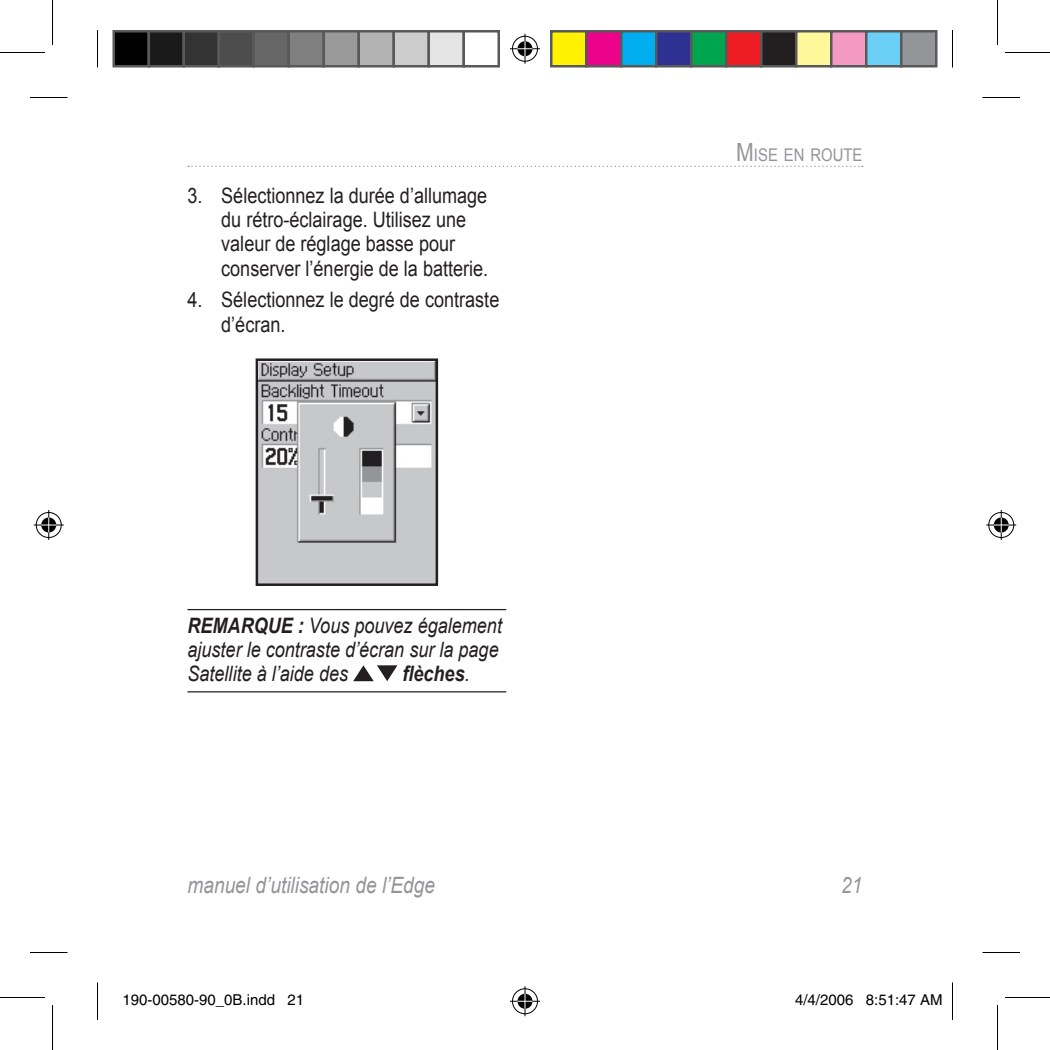
<style>
.page{position:relative;width:1050px;height:1050px;background:#fff}
.page>*{position:absolute;margin:0;border:0;box-sizing:border-box;transform-origin:0 0}
.t1{font:italic 22.5px "Arial";color:#939598;scale:.85 1}
.t2{font:21.25px/24.2px "Arial";color:#231f20;scale:.85 1}
.t3{font:italic 21.25px/24.2px "Arial";color:#231f20;scale:.85 1}
.t4{font:italic 700 21.25px "Arial";color:#231f20;scale:.85 1}
.t5{font:17.5px "Arial";color:#939598;scale:.85 1}
.t6{font:15px "Helvetica";color:#000}
.s1{font-weight:700}
.s2{font-weight:400}
.s3{font-size:25px}
</style>
<div class="page">
<svg style="left:188px;top:166px;width:675px;height:1px"></svg>
<hr style="left:188px;top:609px;width:318px;height:1px;background:#231f20">
<hr style="left:188px;top:691px;width:318px;height:1px;background:#231f20">
<img style="left:259px;top:361px;width:176px;height:222px">
<div style="left:256px;top:358px;width:182px;height:228px;border:2px solid #231f20"></div>
<svg style="left:353px;top:665px;width:44px;height:16px"></svg>
<hr style="left:30px;top:97px;width:38px;height:1px;background:#000">
<hr style="left:982px;top:97px;width:38px;height:1px;background:#000">
<hr style="left:30px;top:952px;width:38px;height:1px;background:#000">
<hr style="left:982px;top:952px;width:38px;height:1px;background:#000">
<hr style="left:97px;top:30px;width:1px;height:38px;background:#000">
<hr style="left:97px;top:982px;width:1px;height:38px;background:#000">
<hr style="left:952px;top:30px;width:1px;height:38px;background:#000">
<hr style="left:952px;top:982px;width:1px;height:38px;background:#000">
<hr style="left:0;top:52px;width:45px;height:1px;background:#000">
<hr style="left:1005px;top:52px;width:45px;height:1px;background:#000">
<hr style="left:0;top:997px;width:45px;height:1px;background:#000">
<hr style="left:1005px;top:997px;width:45px;height:1px;background:#000">
<hr style="left:52px;top:0;width:1px;height:45px;background:#000">
<hr style="left:52px;top:1005px;width:1px;height:45px;background:#000">
<hr style="left:997px;top:0;width:1px;height:45px;background:#000">
<hr style="left:997px;top:1005px;width:1px;height:45px;background:#000">
<div style="left:511px;top:35px;width:28px;height:28px;border:3px solid #fff;border-radius:50%"></div>
<hr style="left:510px;top:47px;width:30px;height:3px;background:#fff">
<svg style="left:523px;top:34px;width:4px;height:30px"></svg>
<div style="left:516px;top:40px;width:18px;height:18px;border:3px solid #fff;border-radius:50%"></div>
<div style="left:512px;top:36px;width:26px;height:26px;border:1px solid #000;border-radius:50%"></div>
<hr style="left:510px;top:48px;width:30px;height:1px;background:#000">
<hr style="left:525px;top:34px;width:1px;height:30px;background:#000">
<svg style="left:518px;top:41px;width:14px;height:15px"></svg>
<div style="left:511px;top:987px;width:28px;height:28px;border:3px solid #fff;border-radius:50%"></div>
<hr style="left:510px;top:1000px;width:30px;height:3px;background:#fff">
<svg style="left:523px;top:986px;width:4px;height:30px"></svg>
<div style="left:516px;top:992px;width:18px;height:18px;border:3px solid #fff;border-radius:50%"></div>
<div style="left:512px;top:988px;width:26px;height:26px;border:1px solid #000;border-radius:50%"></div>
<hr style="left:510px;top:1001px;width:30px;height:1px;background:#000">
<hr style="left:525px;top:986px;width:1px;height:30px;background:#000">
<svg style="left:518px;top:994px;width:14px;height:15px"></svg>
<div style="left:35px;top:511px;width:28px;height:28px;border:3px solid #fff;border-radius:50%"></div>
<svg style="left:34px;top:523px;width:30px;height:4px"></svg>
<hr style="left:47px;top:510px;width:3px;height:30px;background:#fff">
<div style="left:40px;top:516px;width:18px;height:18px;border:3px solid #fff;border-radius:50%"></div>
<div style="left:36px;top:512px;width:26px;height:26px;border:1px solid #000;border-radius:50%"></div>
<hr style="left:34px;top:525px;width:30px;height:1px;background:#000">
<hr style="left:48px;top:510px;width:1px;height:30px;background:#000">
<svg style="left:41px;top:518px;width:15px;height:14px"></svg>
<div style="left:987px;top:511px;width:28px;height:28px;border:3px solid #fff;border-radius:50%"></div>
<svg style="left:986px;top:523px;width:30px;height:4px"></svg>
<hr style="left:1000px;top:510px;width:3px;height:30px;background:#fff">
<div style="left:992px;top:516px;width:18px;height:18px;border:3px solid #fff;border-radius:50%"></div>
<div style="left:988px;top:512px;width:26px;height:26px;border:1px solid #000;border-radius:50%"></div>
<hr style="left:986px;top:525px;width:30px;height:1px;background:#000">
<hr style="left:1001px;top:510px;width:1px;height:30px;background:#000">
<svg style="left:994px;top:518px;width:15px;height:14px"></svg>
<div style="left:114px;top:31px;width:35px;height:35px;background:#000"></div>
<div style="left:112px;top:30px;width:38px;height:38px;border:2px solid #595959"></div>
<div style="left:149px;top:31px;width:35px;height:35px;background:#1a1a1a"></div>
<div style="left:148px;top:30px;width:37px;height:38px;border:2px solid #595959"></div>
<div style="left:184px;top:31px;width:35px;height:35px;background:#333"></div>
<div style="left:182px;top:30px;width:38px;height:38px;border:2px solid #595959"></div>
<div style="left:219px;top:31px;width:35px;height:35px;background:#4d4d4d"></div>
<div style="left:218px;top:30px;width:37px;height:38px;border:2px solid #595959"></div>
<div style="left:254px;top:31px;width:35px;height:35px;background:#666"></div>
<div style="left:252px;top:30px;width:38px;height:38px;border:2px solid #595959"></div>
<div style="left:289px;top:31px;width:35px;height:35px;background:#808080"></div>
<div style="left:288px;top:30px;width:37px;height:38px;border:2px solid #595959"></div>
<div style="left:324px;top:31px;width:35px;height:35px;background:#999"></div>
<div style="left:322px;top:30px;width:38px;height:38px;border:2px solid #595959"></div>
<div style="left:359px;top:31px;width:35px;height:35px;background:#b3b3b3"></div>
<div style="left:358px;top:30px;width:37px;height:38px;border:2px solid #595959"></div>
<div style="left:394px;top:31px;width:35px;height:35px;background:#ccc"></div>
<div style="left:392px;top:30px;width:38px;height:38px;border:2px solid #595959"></div>
<div style="left:429px;top:31px;width:35px;height:35px;background:#e5e5e5"></div>
<div style="left:428px;top:30px;width:37px;height:38px;border:2px solid #595959"></div>
<div style="left:462px;top:30px;width:38px;height:38px;border:2px solid #595959"></div>
<div style="left:551px;top:31px;width:35px;height:35px;background:#fff101"></div>
<div style="left:550px;top:30px;width:38px;height:38px;border:2px solid #595959"></div>
<div style="left:586px;top:31px;width:35px;height:35px;background:#ed028c"></div>
<div style="left:585px;top:30px;width:37px;height:38px;border:2px solid #595959"></div>
<div style="left:621px;top:31px;width:35px;height:35px;background:#00aeef"></div>
<div style="left:620px;top:30px;width:38px;height:38px;border:2px solid #595959"></div>
<div style="left:656px;top:31px;width:35px;height:35px;background:#2e3092"></div>
<div style="left:655px;top:30px;width:37px;height:38px;border:2px solid #595959"></div>
<div style="left:691px;top:31px;width:35px;height:35px;background:#00a54f"></div>
<div style="left:690px;top:30px;width:38px;height:38px;border:2px solid #595959"></div>
<div style="left:726px;top:31px;width:35px;height:35px;background:#ee1d23"></div>
<div style="left:725px;top:30px;width:37px;height:38px;border:2px solid #595959"></div>
<div style="left:761px;top:31px;width:35px;height:35px;background:#231f20"></div>
<div style="left:760px;top:30px;width:38px;height:38px;border:2px solid #595959"></div>
<div style="left:796px;top:31px;width:35px;height:35px;background:#fff79a"></div>
<div style="left:795px;top:30px;width:37px;height:38px;border:2px solid #595959"></div>
<div style="left:831px;top:31px;width:35px;height:35px;background:#f499c2"></div>
<div style="left:830px;top:30px;width:38px;height:38px;border:2px solid #595959"></div>
<div style="left:866px;top:31px;width:35px;height:35px;background:#6bcff6"></div>
<div style="left:865px;top:30px;width:37px;height:38px;border:2px solid #595959"></div>
<div style="left:901px;top:31px;width:35px;height:35px;background:#939598"></div>
<div style="left:900px;top:30px;width:38px;height:38px;border:2px solid #595959"></div>
<div style="left:141px;top:995px;width:5px;height:10px;border:1px solid #fff;border-radius:50%"></div>
<div style="left:139px;top:994px;width:8px;height:12px;border:1px solid #fff;border-radius:50%"></div>
<div style="left:154px;top:995px;width:5px;height:10px;border:1px solid #fff;border-radius:50%"></div>
<div style="left:153px;top:994px;width:8px;height:12px;border:1px solid #fff;border-radius:50%"></div>
<div style="left:162px;top:995px;width:6px;height:10px;border:1px solid #fff;border-radius:50%"></div>
<div style="left:161px;top:994px;width:8px;height:12px;border:1px solid #fff;border-radius:50%"></div>
<div style="left:187px;top:995px;width:6px;height:10px;border:1px solid #fff;border-radius:50%"></div>
<div style="left:186px;top:994px;width:8px;height:12px;border:1px solid #fff;border-radius:50%"></div>
<div style="left:209px;top:995px;width:5px;height:10px;border:1px solid #fff;border-radius:50%"></div>
<div style="left:208px;top:994px;width:8px;height:12px;border:1px solid #fff;border-radius:50%"></div>
<div style="left:226px;top:995px;width:5px;height:10px;border:1px solid #fff;border-radius:50%"></div>
<div style="left:224px;top:994px;width:9px;height:12px;border:1px solid #fff;border-radius:50%"></div>
<div style="left:830px;top:995px;width:5px;height:10px;border:1px solid #fff;border-radius:50%"></div>
<div style="left:828px;top:994px;width:9px;height:12px;border:1px solid #fff;border-radius:50%"></div>
<div style="left:838px;top:995px;width:6px;height:10px;border:1px solid #fff;border-radius:50%"></div>
<div style="left:837px;top:994px;width:8px;height:12px;border:1px solid #fff;border-radius:50%"></div>
<p class="t2" style="left:221px;top:184px;width:316px;text-indent:-34px">3. Sélectionnez la durée d’allumage du rétro-éclairage. Utilisez une valeur de réglage basse pour conserver l’énergie de la batterie.</p>
<p class="t2" style="left:221px;top:288px;width:329px;text-indent:-34px">4. Sélectionnez le degré de contraste d’écran.</p>
<p class="t3" style="left:188px;top:613px;width:372px"><span class="s1">REMARQUE :</span> Vous pouvez également ajuster le contraste d’écran sur la page<br>Satellite à l’aide des</p>
<p class="t4" style="left:402px;top:660px;width:81px">flèches<span class="s2">.</span></p>
<p class="t5" style="left:736px;top:143px;width:150px"><span class="s3">M</span>ISE EN ROUTE</p>
<p class="t1" style="left:188px;top:870px;width:293px">manuel d’utilisation de l’Edge</p>
<p class="t1" style="left:841px;top:870px;width:27px">21</p>
<p class="t6" style="left:122px;top:991px;width:183px">190-00580-90_0B.indd 21</p>
<p class="t6" style="left:795px;top:991px;width:149px">4/4/2006 8:51:47 AM</p>
</div>
